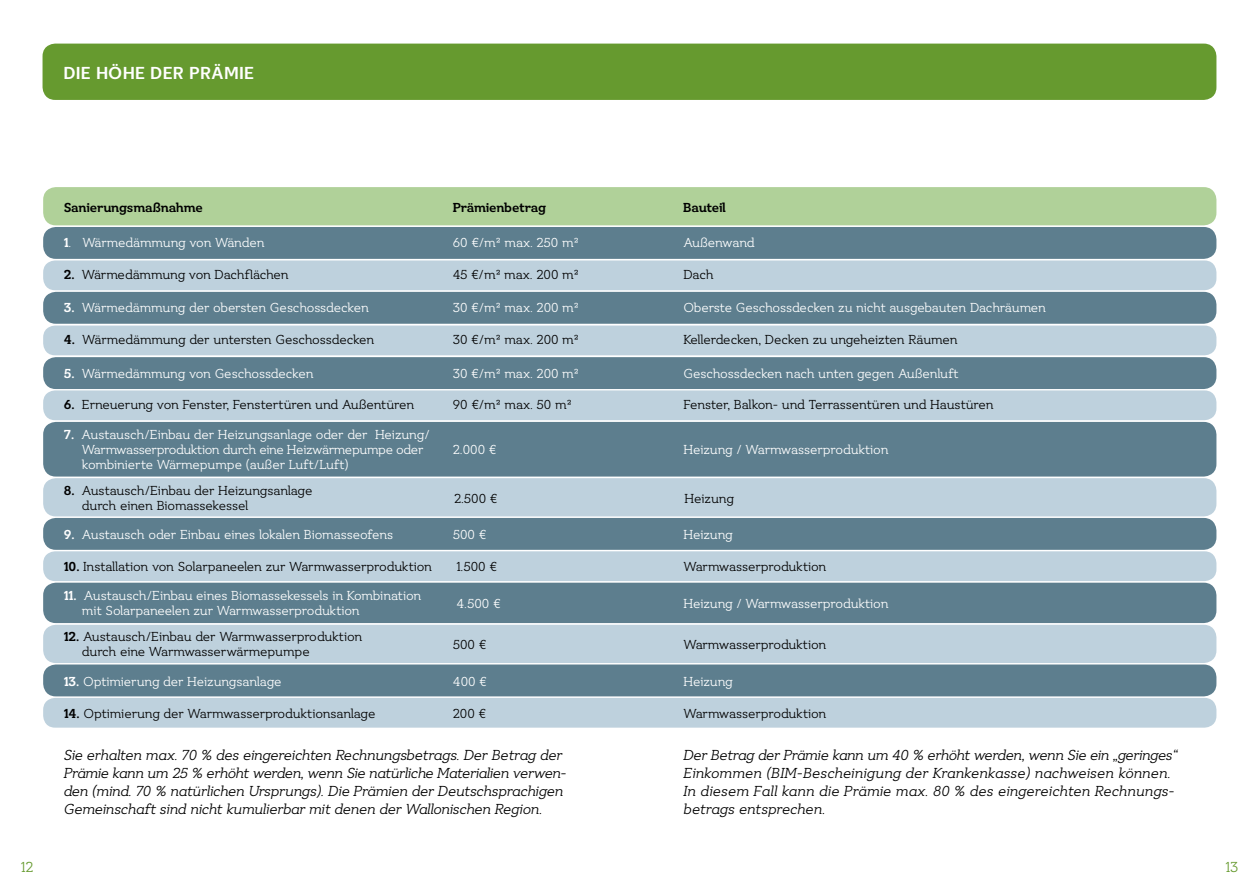
<style>
.page{position:relative;width:1259px;height:893px;background:#fff}
.page>*{position:absolute;margin:0;border:0;box-sizing:border-box;transform-origin:0 0}
.t1{font:700 18px "Ostbe Sans";letter-spacing:.01em;color:#fff}
.t2{font:italic 15px/18px "Ostbe Serif";letter-spacing:-.02em;color:#000}
.t3{font:15px "Ostbe Serif";color:#669a2f}
.t4{font:13.5px/15px "Ostbe Serif";letter-spacing:-.01em;color:#fff}
.t5{font:13.5px/15px "Ostbe Serif";letter-spacing:-.01em;color:#000}
.t6{font:700 13.5px "Ostbe Serif";letter-spacing:-.02em;color:#000}
.s1{font-weight:700}
</style>
<div class="page">
<div style="left:43px;top:44px;width:1173px;height:56px;background:#669a2f;border-radius:13px"></div>
<div style="left:43px;top:187px;width:1173px;height:38px;background:#b0d199;border-radius:13px"></div>
<div style="left:43px;top:227px;width:1173px;height:32px;background:#5d7e8e;border-radius:13px"></div>
<div style="left:43px;top:260px;width:1173px;height:30px;background:#bed1dd;border-radius:12px"></div>
<div style="left:43px;top:292px;width:1173px;height:32px;background:#5d7e8e;border-radius:13px"></div>
<div style="left:43px;top:326px;width:1173px;height:29px;background:#bed1dd;border-radius:12px"></div>
<div style="left:43px;top:357px;width:1173px;height:32px;background:#5d7e8e;border-radius:13px"></div>
<div style="left:43px;top:390px;width:1173px;height:30px;background:#bed1dd;border-radius:12px"></div>
<div style="left:43px;top:422px;width:1173px;height:55px;background:#5d7e8e;border-radius:13px"></div>
<div style="left:43px;top:478px;width:1173px;height:38px;background:#bed1dd;border-radius:13px"></div>
<div style="left:43px;top:518px;width:1173px;height:32px;background:#5d7e8e;border-radius:13px"></div>
<div style="left:43px;top:551px;width:1173px;height:30px;background:#bed1dd;border-radius:12px"></div>
<div style="left:43px;top:583px;width:1173px;height:40px;background:#5d7e8e;border-radius:13px"></div>
<div style="left:43px;top:625px;width:1173px;height:38px;background:#bed1dd;border-radius:13px"></div>
<div style="left:43px;top:664px;width:1173px;height:32px;background:#5d7e8e;border-radius:13px"></div>
<div style="left:43px;top:698px;width:1173px;height:30px;background:#bed1dd;border-radius:12px"></div>
<h1 class="t1" style="left:63px;top:62px;width:58px">DIE HÖHE</h1>
<h1 class="t1" style="left:150px;top:62px;width:103px">DER PRÄMIE</h1>
<p class="t6" style="left:64px;top:200px;width:140px">Sanierungsmaßnahme</p>
<p class="t6" style="left:453px;top:200px;width:95px">Prämienbetrag</p>
<p class="t6" style="left:683px;top:200px;width:44px">Bauteil</p>
<p class="t4" style="left:64px;top:235px;width:202px"><span class="s1">1</span>. Wärmedämmung von Wänden</p>
<p class="t4" style="left:453px;top:235px;width:127px">60 €/m² max. 250 m²</p>
<p class="t4" style="left:683px;top:235px;width:73px">Außenwand</p>
<p class="t5" style="left:64px;top:268px;width:226px"><span class="s1">2.</span> Wärmedämmung von Dachflächen</p>
<p class="t5" style="left:453px;top:268px;width:127px">45 €/m² max. 200 m²</p>
<p class="t5" style="left:683px;top:268px;width:32px">Dach</p>
<p class="t4" style="left:64px;top:301px;width:307px"><span class="s1">3.</span> Wärmedämmung der obersten Geschossdecken</p>
<p class="t4" style="left:453px;top:301px;width:128px">30 €/m² max. 200 m²</p>
<p class="t4" style="left:683px;top:301px;width:364px">Oberste Geschossdecken zu nicht ausgebauten Dachräumen</p>
<p class="t5" style="left:64px;top:333px;width:312px"><span class="s1">4.</span> Wärmedämmung der untersten Geschossdecken</p>
<p class="t5" style="left:453px;top:333px;width:128px">30 €/m² max. 200 m²</p>
<p class="t5" style="left:683px;top:333px;width:276px">Kellerdecken, Decken zu ungeheizten Räumen</p>
<p class="t4" style="left:64px;top:367px;width:251px"><span class="s1">5.</span> Wärmedämmung von Geschossdecken</p>
<p class="t4" style="left:453px;top:367px;width:128px">30 €/m² max. 200 m²</p>
<p class="t4" style="left:683px;top:367px;width:277px">Geschossdecken nach unten gegen Außenluft</p>
<p class="t5" style="left:64px;top:398px;width:352px"><span class="s1">6.</span> Erneuerung von Fenster, Fenstertüren und Außentüren</p>
<p class="t5" style="left:453px;top:398px;width:120px">90 €/m² max. 50 m²</p>
<p class="t5" style="left:683px;top:398px;width:312px">Fenster, Balkon- und Terrassentüren und Haustüren</p>
<p class="t4" style="left:82px;top:428px;width:349px;text-indent:-18px"><span class="s1">7.</span> Austausch/Einbau der Heizungsanlage oder der Heizung/<br>Warmwasserproduktion durch eine Heizwärmepumpe oder</p>
<p class="t4" style="left:453px;top:443px;width:45px">2.000 €</p>
<p class="t4" style="left:683px;top:443px;width:207px">Heizung / Warmwasserproduktion</p>
<p class="t4" style="left:82px;top:458px;width:268px">kombinierte Wärmepumpe (außer Luft/Luft)</p>
<p class="t5" style="left:82px;top:484px;width:232px;text-indent:-18px"><span class="s1">8.</span> Austausch/Einbau der Heizungsanlage durch einen Biomassekessel</p>
<p class="t4" style="left:64px;top:527px;width:331px"><span class="s1">9.</span> Austausch oder Einbau eines lokalen Biomasseofens</p>
<p class="t4" style="left:453px;top:527px;width:35px">500 €</p>
<p class="t4" style="left:683px;top:527px;width:51px">Heizung</p>
<p class="t5" style="left:64px;top:560px;width:370px"><span class="s1">10.</span> Installation von Solarpaneelen zur Warmwasserproduktion</p>
<p class="t5" style="left:456px;top:560px;width:42px">1.500 €</p>
<p class="t5" style="left:683px;top:560px;width:144px">Warmwasserproduktion</p>
<p class="t4" style="left:82px;top:589px;width:341px;text-indent:-18px"><span class="s1">11.</span> Austausch/Einbau eines Biomassekessels in Kombination mit Solarpaneelen zur Warmwasserproduktion</p>
<p class="t5" style="left:82px;top:630px;width:282px;text-indent:-18px"><span class="s1">12.</span> Austausch/Einbau der Warmwasserproduktion durch eine Warmwasserwärmepumpe</p>
<p class="t4" style="left:64px;top:674px;width:219px"><span class="s1">13.</span> Optimierung der Heizungsanlage</p>
<p class="t4" style="left:453px;top:674px;width:35px">400 €</p>
<p class="t4" style="left:683px;top:674px;width:51px">Heizung</p>
<p class="t5" style="left:64px;top:706px;width:313px"><span class="s1">14.</span> Optimierung der Warmwasserproduktionsanlage</p>
<p class="t5" style="left:453px;top:706px;width:35px">200 €</p>
<p class="t5" style="left:683px;top:706px;width:144px">Warmwasserproduktion</p>
<p class="t2" style="left:64px;top:747px;width:504px">Sie erhalten max. 70 % des eingereichten Rechnungsbetrags. Der Betrag der Prämie kann um 25 % erhöht werden, wenn Sie natürliche Materialien verwen&shy;den (mind. 70 % natürlichen Ursprungs). Die Prämien der Deutschsprachigen Gemeinschaft sind nicht kumulierbar mit denen der Wallonischen Region.</p>
<p class="t2" style="left:683px;top:747px;width:496px">Der Betrag der Prämie kann um 40 % erhöht werden, wenn Sie ein „geringes“ Einkommen (BIM-Bescheinigung der Krankenkasse) nachweisen können.<br>In diesem Fall kann die Prämie max. 80 % des eingereichten Rechnungs&shy;betrags entsprechen.</p>
<p class="t5" style="left:454px;top:492px;width:45px">2.500 €</p>
<p class="t5" style="left:684px;top:492px;width:51px">Heizung</p>
<p class="t4" style="left:456px;top:597px;width:45px">4.500 €</p>
<p class="t4" style="left:683px;top:597px;width:207px">Heizung / Warmwasserproduktion</p>
<p class="t5" style="left:453px;top:638px;width:35px">500 €</p>
<p class="t5" style="left:683px;top:638px;width:144px">Warmwasserproduktion</p>
<p class="t3" style="left:21px;top:858px;width:14px">12</p>
<p class="t3" style="left:1225px;top:858px;width:14px">13</p>
</div>
